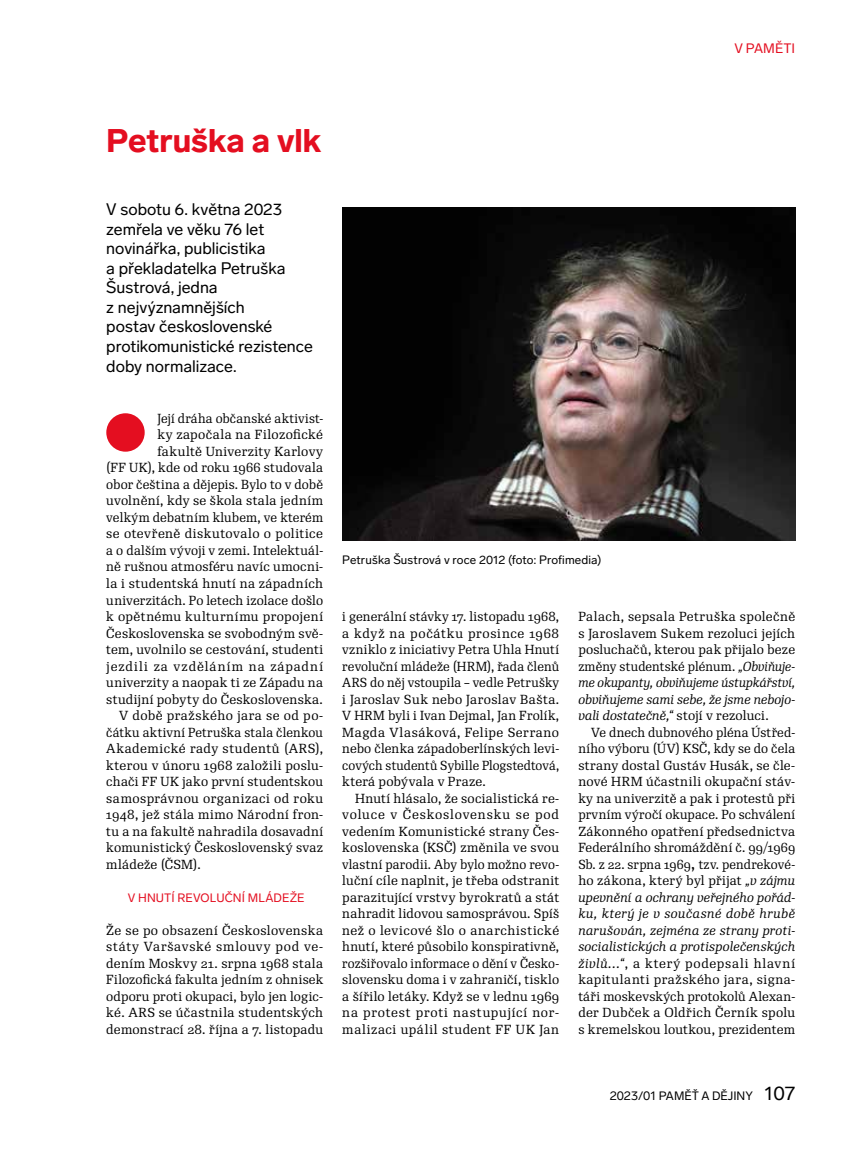
<style>
.page{position:relative;width:859px;height:1149px;background:#fff}
.page>*{position:absolute;margin:0;border:0;box-sizing:border-box;transform-origin:0 0}
.t1{font:900 32.4px "Lab Grotesque";color:#e40e20}
.t2{font:16.5px/19.5px "Lab Grotesque";color:#000}
.t3{font:13.5px "Lab Grotesque";letter-spacing:.005em;color:#e40e20}
.t4{font:12.75px/16.5px "Re Public Std";letter-spacing:.025em;color:#000;text-align:justify}
.t5{font:12.75px "Re Public Std";letter-spacing:.005em;color:#000}
.t6{font:12.75px "Re Public Std";letter-spacing:.075em;color:#000}
.t7{font:12.75px "Re Public Std";letter-spacing:.025em;color:#000;scale:.96 1}
.t8{font:12px "Lab Grotesque";letter-spacing:.005em;color:#000}
.t9{font:12px "Lab Grotesque";letter-spacing:.01em;color:#e40e20}
.s1{font-style:italic}
.s2{font-family:"Re Public";font-size:15.75px}
.s3{font-size:19.5px}
</style>
<div class="page">
<img style="left:342px;top:207px;width:453px;height:333px">
<div style="left:106px;top:413px;width:39px;height:38px;background:#e40e20;border-radius:50%"></div>
<p class="t3" style="left:734px;top:39px;width:62px">V PAMĚTI</p>
<h1 class="t1" style="left:106px;top:118px;width:216px">Petruška a vlk</h1>
<p class="t2" style="left:106px;top:199px;width:208px">V sobotu 6. května 2023 zemřela ve věku 76 let novinářka, publicistika<br>a překladatelka Petruška<br>Šustrová, jedna<br>z nejvýznamnějších<br>postav československé protikomunistické rezistence doby normalizace.</p>
<p class="t7" style="left:157px;top:410px;width:173px">Její dráha občanské aktivist-</p>
<p class="t4" style="left:157px;top:426px;width:167px">ky započala na Filozofické</p>
<p class="t4" style="left:157px;top:443px;width:167px">fakultě Univerzity Karlovy</p>
<p class="t4" style="left:106px;top:459px;width:218px">(FF UK), kde od roku 1966 studovala</p>
<p class="t5" style="left:106px;top:476px;width:218px">obor čeština a dějepis. Bylo to v době</p>
<p class="t4" style="left:106px;top:492px;width:218px">uvolnění, kdy se škola stala jedním</p>
<p class="t5" style="left:106px;top:509px;width:218px">velkým debatním klubem, ve kterém</p>
<p class="t4" style="left:106px;top:525px;width:218px">se otevřeně diskutovalo o politice</p>
<p class="t4" style="left:106px;top:542px;width:218px">a o dalším vývoji v zemi. Intelektuál-</p>
<p class="t4" style="left:106px;top:558px;width:218px">ně rušnou atmosféru navíc umocni-</p>
<p class="t4" style="left:106px;top:575px;width:218px">la i studentská hnutí na západních</p>
<p class="t4" style="left:106px;top:591px;width:218px">univerzitách. Po letech izolace došlo</p>
<p class="t4" style="left:106px;top:608px;width:218px">k opětnému kulturnímu propojení</p>
<p class="t4" style="left:106px;top:624px;width:218px">Československa se svobodným svě-</p>
<p class="t4" style="left:106px;top:641px;width:218px">tem, uvolnilo se cestování, studenti</p>
<p class="t6" style="left:106px;top:657px;width:218px">jezdili za vzděláním na západní</p>
<p class="t4" style="left:106px;top:674px;width:218px">univerzity a naopak ti ze Západu na</p>
<p class="t4" style="left:106px;top:690px;width:218px">studijní pobyty do Československa.</p>
<p class="t4" style="left:119px;top:707px;width:206px">V době pražského jara se od po-</p>
<p class="t4" style="left:106px;top:723px;width:218px">čátku aktivní Petruška stala členkou</p>
<p class="t4" style="left:106px;top:740px;width:218px">Akademické rady studentů (ARS),</p>
<p class="t4" style="left:106px;top:756px;width:218px">kterou v únoru 1968 založili poslu-</p>
<p class="t4" style="left:106px;top:773px;width:218px">chači FF UK jako první studentskou</p>
<p class="t4" style="left:106px;top:789px;width:218px">samosprávnou organizaci od roku</p>
<p class="t4" style="left:106px;top:806px;width:218px">1948, jež stála mimo Národní fron-</p>
<p class="t4" style="left:106px;top:822px;width:218px">tu a na fakultě nahradila dosavadní</p>
<p class="t4" style="left:106px;top:839px;width:218px">komunistický Československý svaz</p>
<p class="t4" style="left:106px;top:855px;width:96px">mládeže (ČSM).</p>
<p class="t9" style="left:128px;top:889px;width:178px">V HNUTÍ REVOLUČNÍ MLÁDEŽE</p>
<p class="t4" style="left:106px;top:921px;width:218px">Že se po obsazení Československa státy Varšavské smlouvy pod ve&shy;dením Moskvy 21. srpna 1968 stala Filozofická fakulta jedním z ohnisek odporu proti okupaci, bylo jen logic&shy;ké. ARS se účastnila studentských demonstrací 28. října a 7. listopadu</p>
<p class="t8" style="left:342px;top:551px;width:261px">Petruška Šustrová v roce 2012 (foto: Profimedia)</p>
<p class="t4" style="left:342px;top:608px;width:218px">i generální stávky 17. listopadu 1968, a když na počátku prosince 1968 vzniklo z iniciativy Petra Uhla Hnutí revoluční mládeže (HRM), řada členů ARS do něj vstoupila – vedle Petrušky i Jaroslav Suk nebo Jaroslav Bašta.<br>V HRM byli i Ivan Dejmal, Jan Frolík, Magda Vlasáková, Felipe Serrano nebo členka západoberlínských levi&shy;cových studentů Sybille Plogstedtová, která pobývala v Praze.</p>
<p class="t4" style="left:342px;top:789px;width:218px;text-indent:13px">Hnutí hlásalo, že socialistická re&shy;voluce v Československu se pod vedením Komunistické strany Čes&shy;koslovenska (KSČ) změnila ve svou vlastní parodii. Aby bylo možno revo&shy;luční cíle naplnit, je třeba odstranit parazitující vrstvy byrokratů a stát nahradit lidovou samosprávou. Spíš než o levicové šlo o anarchistické hnutí, které působilo konspirativně, rozšiřovalo informace o dění v Česko&shy;slovensku doma i v zahraničí, tisklo a šířilo letáky. Když se v lednu 1969 na protest proti nastupující nor&shy;malizaci upálil student FF UK Jan</p>
<p class="t4" style="left:578px;top:608px;width:218px">Palach, sepsala Petruška společně s Jaroslavem Sukem rezoluci jejích posluchačů, kterou pak přijalo beze změny studentské plénum. <span class="s1">„Obviňuje&shy;me okupanty, obviňujeme ústupkářství, obviňujeme sami sebe, že jsme nebojo&shy;vali dostatečně,“</span> stojí v rezoluci.</p>
<p class="t4" style="left:578px;top:723px;width:218px;text-indent:13px">Ve dnech dubnového pléna Ústřed&shy;ního výboru (ÚV) KSČ, kdy se do čela strany dostal Gustáv Husák, se čle&shy;nové HRM účastnili okupační stáv&shy;ky na univerzitě a pak i protestů při prvním výročí okupace. Po schválení Zákonného opatření předsednictva Federálního shromáždění č. 99/1969<br>Sb. z 22. srpna 1969<span class="s2">,</span> tzv. pendrekové&shy;ho zákona, který byl přijat <span class="s1">„v zájmu upevnění a ochrany veřejného pořád&shy;ku, který je v současné době hrubě narušován, zejména ze strany proti&shy;socialistických a protispolečenských živlů…“</span>, a který podepsali hlavní kapitulanti pražského jara, signa&shy;táři moskevských protokolů Alexan&shy;der Dubček a Oldřich Černík spolu s kremelskou loutkou, prezidentem</p>
<p class="t8" style="left:610px;top:1087px;width:187px">2023/01 PAMĚŤ A DĚJINY <span class="s3">107</span></p>
</div>
